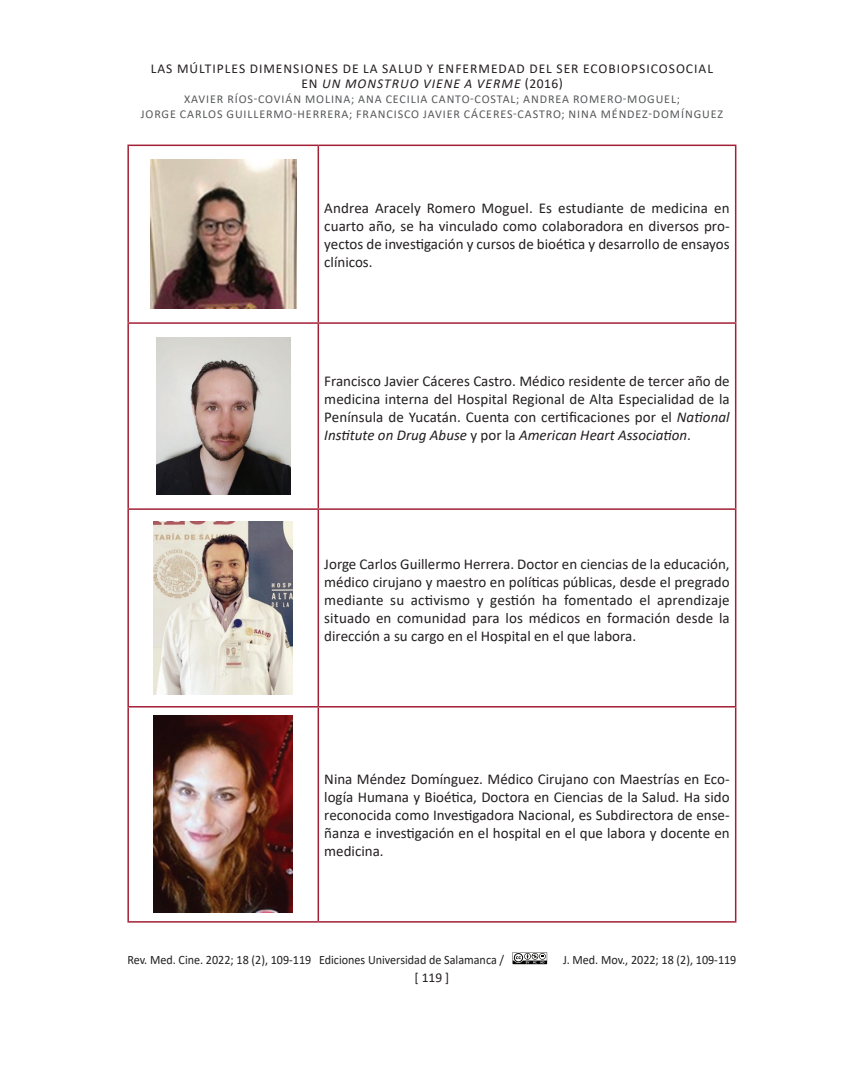
<style>
.page{position:relative;width:864px;height:1080px;background:#fff}
.page>*{position:absolute;margin:0;border:0;box-sizing:border-box;transform-origin:0 0}
.author{font:15px/18px "Calibri";color:#231f20;text-align:justify}
.t1{font:13.5px/15px "Calibri";letter-spacing:.075em;color:#231f20;text-align:center}
.t2{font:12.75px "Calibri";color:#231f20;scale:.95 1}
.t3{font:12px/15px "Calibri";letter-spacing:.075em;color:#57585a;text-align:center}
.s1{font-style:italic}
</style>
<div class="page">
<svg style="left:513px;top:952px;width:34px;height:12px"></svg>
<hr style="left:127px;top:146px;width:2px;height:176px;background:#a31f35">
<hr style="left:127px;top:324px;width:2px;height:184px;background:#a31f35">
<hr style="left:127px;top:510px;width:2px;height:196px;background:#a31f35">
<hr style="left:127px;top:708px;width:2px;height:213px;background:#a31f35">
<hr style="left:318px;top:146px;width:1px;height:176px;background:#a31f35">
<hr style="left:735px;top:146px;width:1px;height:176px;background:#a31f35">
<hr style="left:318px;top:324px;width:1px;height:184px;background:#a31f35">
<hr style="left:735px;top:324px;width:1px;height:184px;background:#a31f35">
<hr style="left:318px;top:510px;width:1px;height:196px;background:#a31f35">
<hr style="left:735px;top:510px;width:1px;height:196px;background:#a31f35">
<hr style="left:318px;top:708px;width:1px;height:213px;background:#a31f35">
<hr style="left:735px;top:708px;width:1px;height:213px;background:#a31f35">
<hr style="left:127px;top:145px;width:191px;height:1px;background:#a31f35">
<hr style="left:127px;top:322px;width:191px;height:2px;background:#a31f35">
<hr style="left:127px;top:508px;width:191px;height:2px;background:#a31f35">
<hr style="left:127px;top:706px;width:191px;height:2px;background:#a31f35">
<hr style="left:127px;top:921px;width:191px;height:2px;background:#a31f35">
<hr style="left:318px;top:145px;width:418px;height:1px;background:#a31f35">
<hr style="left:318px;top:322px;width:418px;height:2px;background:#a31f35">
<hr style="left:318px;top:508px;width:418px;height:2px;background:#a31f35">
<hr style="left:318px;top:706px;width:418px;height:2px;background:#a31f35">
<hr style="left:318px;top:921px;width:418px;height:2px;background:#a31f35">
<img style="left:150px;top:160px;width:146px;height:149px">
<img style="left:156px;top:337px;width:134px;height:158px">
<img style="left:154px;top:522px;width:139px;height:172px">
<img style="left:154px;top:716px;width:139px;height:197px">
<p class="t1" style="left:151px;top:61px;width:564px">LAS MÚLTIPLES DIMENSIONES DE LA SALUD Y ENFERMEDAD DEL SER ECOBIOPSICOSOCIAL<br>EN <span class="s1">UN MONSTRUO VIENE A VERME</span> (2016)</p>
<p class="t3" style="left:141px;top:92px;width:584px">XAVIER RÍOS-COVIÁN MOLINA; ANA CECILIA CANTO-COSTAL; ANDREA ROMERO-MOGUEL;<br>JORGE CARLOS GUILLERMO-HERRERA; FRANCISCO JAVIER CÁCERES-CASTRO; NINA MÉNDEZ-DOMÍNGUEZ</p>
<p class="author" style="left:324px;top:198px;width:407px">Andrea Aracely Romero Moguel. Es estudiante de medicina en cuarto año, se ha vinculado como colaboradora en diversos pro&shy;yectos de investigación y cursos de bioética y desarrollo de ensayos clínicos.</p>
<p class="author" style="left:324px;top:371px;width:407px">Francisco Javier Cáceres Castro. Médico residente de tercer año de medicina interna del Hospital Regional de Alta Especialidad de la Península de Yucatán. Cuenta con certificaciones por el <span class="s1">National Institute on Drug Abuse</span> y por la <span class="s1">American Heart Association</span>.</p>
<p class="author" style="left:324px;top:554px;width:407px">Jorge Carlos Guillermo Herrera. Doctor en ciencias de la educación, médico cirujano y maestro en políticas públicas, desde el pregrado mediante su activismo y gestión ha fomentado el aprendizaje situado en comunidad para los médicos en formación desde la dirección a su cargo en el Hospital en el que labora.</p>
<p class="author" style="left:324px;top:770px;width:407px">Nina Méndez Domínguez. Médico Cirujano con Maestrías en Eco&shy;logía Humana y Bioética, Doctora en Ciencias de la Salud. Ha sido reconocida como Investigadora Nacional, es Subdirectora de ense&shy;ñanza e investigación en el hospital en el que labora y docente en medicina.</p>
<p class="t2" style="left:127px;top:951px;width:398px">Rev. Med. Cine. 2022; 18 (2), 109-119 Ediciones Universidad de Salamanca /</p>
<p class="t2" style="left:563px;top:951px;width:184px">J. Med. Mov., 2022; 18 (2), 109-119</p>
<p class="t1" style="left:414px;top:970px;width:36px">[ 119 ]</p>
</div>
